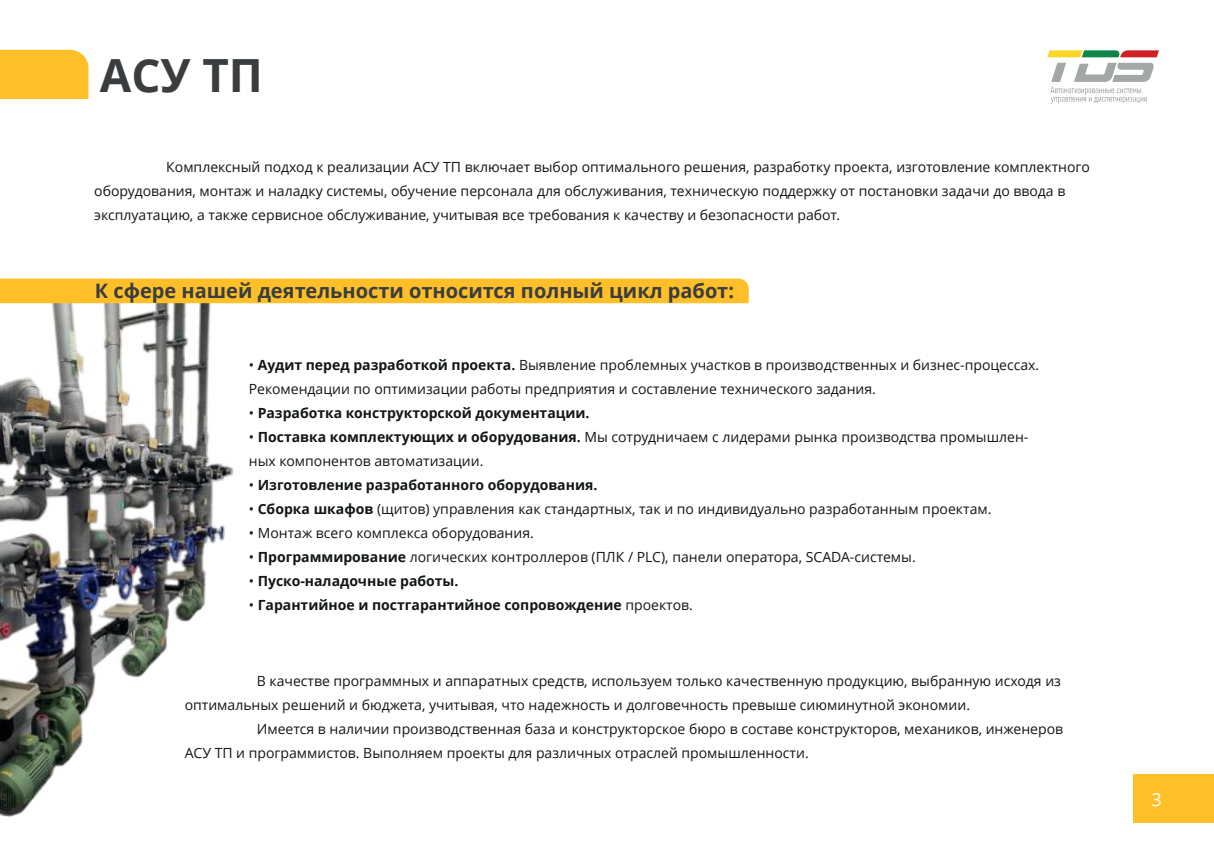
<style>
.page{position:relative;width:1214px;height:862px;background:#fff}
.page>*{position:absolute;margin:0;border:0;box-sizing:border-box;transform-origin:0 0}
.t1{font:700 45.8px "Open Sans";color:#3a3d3f}
.t2{font:700 20px "Open Sans";color:#3a3d3f}
.t3{font:18px "Open Sans";color:#fff}
.t4{font:14px/24px "Open Sans";color:#121617}
.s1{font-weight:700}
</style>
<div class="page">
<img style="left:0;top:303px;width:239px;height:514px">
<div style="left:0;top:50px;width:88px;height:49px;background:#febf28"></div>
<div style="left:1133px;top:774px;width:80px;height:48px;background:#febf28"></div>
<div style="left:0;top:278px;width:748px;height:25px;background:#febf28"></div>
<svg style="left:1047px;top:50px;width:111px;height:7px"></svg>
<svg style="left:1050px;top:63px;width:103px;height:41px"></svg>
<h1 class="t1" style="left:100px;top:43px;width:165px">АСУ ТП</h1>
<p class="t4" style="left:94px;top:154px;width:997px;text-indent:72px">Комплексный подход к реализации АСУ ТП включает выбор оптимального решения, разработку проекта, изготовление комплектного оборудования, монтаж и наладку системы, обучение персонала для обслуживания, техническую поддержку от постановки задачи до ввода в эксплуатацию, а также сервисное обслуживание, учитывая все требования к качеству и безопасности работ.</p>
<h2 class="t2" style="left:95px;top:276px;width:640px">К сфере нашей деятельности относится полный цикл работ:</h2>
<p class="t4" style="left:249px;top:353px;width:792px">ï <span class="s1">Аудит перед разработкой проекта.</span> Выявление проблемных участков в производственных и бизнес-процессах.<br>Рекомендации по оптимизации работы предприятия и составление технического задания.<br>ï <span class="s1">Разработка конструкторской документации.<br></span>ï <span class="s1">Поставка комплектующих и оборудования.</span> Мы сотрудничаем с лидерами рынка производства промышлен&shy;ных компонентов автоматизации.<br>ï <span class="s1">Изготовление разработанного оборудования.<br></span>ï <span class="s1">Сборка шкафов</span> (щитов) управления как стандартных, так и по индивидуально разработанным проектам.</p>
<p class="t4" style="left:249px;top:521px;width:668px">• Монтаж всего комплекса оборудования.<br>ï <span class="s1">Программирование</span> логических контроллеров (ПЛК / PLC), панели оператора, SCADA-системы. ï <span class="s1">Пуско-наладочные работы.<br></span>ï <span class="s1">Гарантийное и постгарантийное сопровождение</span> проектов.</p>
<p class="t4" style="left:257px;top:668px;width:805px">В качестве программных и аппаратных средств, используем только качественную продукцию, выбранную исходя из</p>
<p class="t4" style="left:185px;top:692px;width:786px">оптимальных решений и бюджета, учитывая, что надежность и долговечность превыше сиюминутной экономии.</p>
<p class="t4" style="left:257px;top:716px;width:807px">Имеется в наличии производственная база и конструкторское бюро в составе конструкторов, механиков, инженеров</p>
<p class="t4" style="left:185px;top:740px;width:625px">АСУ ТП и программистов. Выполняем проекты для различных отраслей промышленности.</p>
<p class="t3" style="left:1151px;top:787px;width:12px">3</p>
</div>
